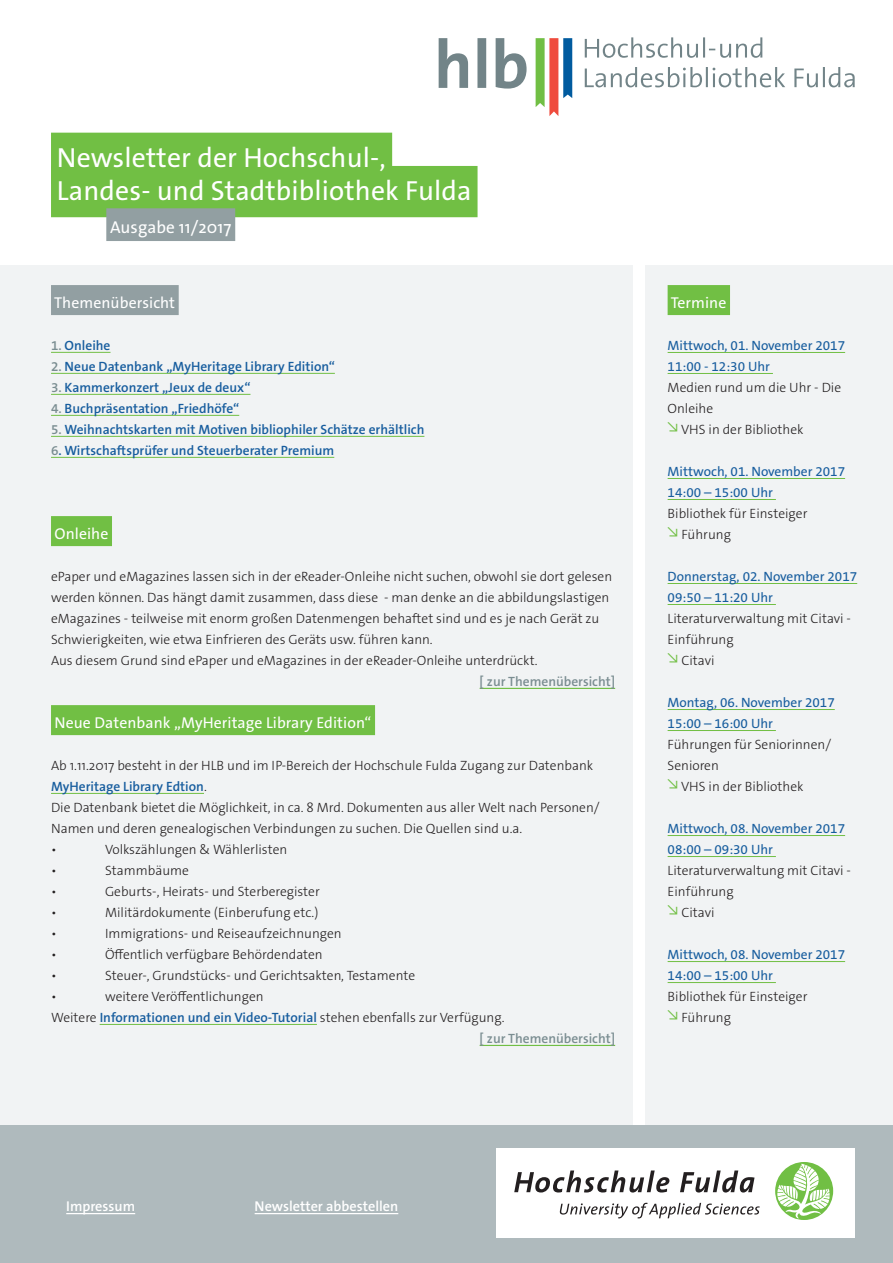
<style>
.page{position:relative;width:893px;height:1263px;background:#fff}
.page>*{position:absolute;margin:0;border:0;box-sizing:border-box;transform-origin:0 0}
.Titel-Headline{font:27.75px/33.3px "The Sans Os F";letter-spacing:.005em;color:#fff}
.Titel-Subheadline{font:17.25px "The Sans Os F";letter-spacing:.005em;color:#fff}
.Copy_Headline_HFD-Gr{font:15.75px "The Sans Os F";letter-spacing:.005em;color:#fff}
.Copy_Link{font:600 14.25px "The Sans Os F";color:#fff}
.Copy{font:300 13.5px/21px "The Sans Os F";color:#231f20}
.Copy_Auszeichnung_02{font:300 13.5px/21px "The Sans Os F";color:#231f20}
.Copy_Auszeichnung_01{font:13.5px "The Sans Os F";color:#175d9e}
.Copy_Auszeichnung_03{font:600 13.5px "The Sans Os F";color:#175d9e}
.Copy_Link-2{font:600 13.5px "The Sans Os F";color:#7a8d91}
.s1{color:#7a8d91}
.s2{font-weight:600;color:#175d9e}
</style>
<div class="page">
<div style="left:0;top:266px;width:632px;height:859px;background:#f1f3f4"></div>
<div style="left:645px;top:266px;width:248px;height:859px;background:#f1f3f4"></div>
<div style="left:0;top:1125px;width:893px;height:138px;background:#afbabd"></div>
<hr style="left:66px;top:1213px;width:69px;height:1px;background:#fff">
<hr style="left:255px;top:1213px;width:143px;height:1px;background:#fff">
<div style="left:496px;top:1148px;width:359px;height:90px;background:#fff"></div>
<div style="left:775px;top:1162px;width:58px;height:58px;background:#71bf44;border-radius:50%"></div>
<svg style="left:777px;top:1163px;width:53px;height:55px"></svg>
<svg style="left:514px;top:1170px;width:155px;height:22px"></svg>
<svg style="left:680px;top:1170px;width:74px;height:22px"></svg>
<svg style="left:559px;top:1203px;width:201px;height:15px"></svg>
<div style="left:51px;top:133px;width:341px;height:51px;background:#71bf44"></div>
<div style="left:51px;top:166px;width:427px;height:51px;background:#71bf44"></div>
<div style="left:106px;top:208px;width:129px;height:33px;background:#929fa2"></div>
<div style="left:51px;top:516px;width:61px;height:30px;background:#71bf44"></div>
<hr style="left:480px;top:688px;width:135px;height:1px;background:#71bf44">
<div style="left:51px;top:705px;width:324px;height:30px;background:#71bf44"></div>
<hr style="left:51px;top:793px;width:153px;height:1px;background:#71bf44">
<hr style="left:100px;top:1024px;width:217px;height:1px;background:#71bf44">
<hr style="left:480px;top:1045px;width:135px;height:1px;background:#71bf44">
<div style="left:668px;top:285px;width:62px;height:30px;background:#71bf44"></div>
<hr style="left:668px;top:352px;width:177px;height:1px;background:#71bf44">
<hr style="left:668px;top:373px;width:105px;height:1px;background:#71bf44">
<hr style="left:668px;top:478px;width:177px;height:1px;background:#71bf44">
<hr style="left:668px;top:499px;width:108px;height:1px;background:#71bf44">
<hr style="left:668px;top:583px;width:189px;height:1px;background:#71bf44">
<hr style="left:668px;top:604px;width:108px;height:1px;background:#71bf44">
<hr style="left:668px;top:709px;width:167px;height:1px;background:#71bf44">
<hr style="left:668px;top:730px;width:108px;height:1px;background:#71bf44">
<hr style="left:668px;top:835px;width:177px;height:1px;background:#71bf44">
<hr style="left:668px;top:856px;width:108px;height:1px;background:#71bf44">
<hr style="left:668px;top:961px;width:177px;height:1px;background:#71bf44">
<hr style="left:668px;top:982px;width:108px;height:1px;background:#71bf44">
<div style="left:51px;top:285px;width:128px;height:30px;background:#929fa2"></div>
<hr style="left:51px;top:352px;width:60px;height:1px;background:#71bf44">
<hr style="left:51px;top:373px;width:284px;height:1px;background:#71bf44">
<hr style="left:51px;top:394px;width:199px;height:1px;background:#71bf44">
<hr style="left:51px;top:415px;width:188px;height:1px;background:#71bf44">
<hr style="left:51px;top:436px;width:373px;height:1px;background:#71bf44">
<hr style="left:51px;top:457px;width:283px;height:1px;background:#71bf44">
<svg style="left:585px;top:67px;width:270px;height:20px"></svg>
<svg style="left:585px;top:37px;width:177px;height:21px"></svg>
<svg style="left:439px;top:38px;width:88px;height:51px"></svg>
<svg style="left:536px;top:38px;width:36px;height:78px"></svg>
<p class="Titel-Headline" style="left:57px;top:141px;width:416px">Newsletter der Hochschul-,<br>Landes- und Stadtbibliothek Fulda</p>
<p class="Titel-Subheadline" style="left:110px;top:216px;width:123px">Ausgabe 11/2017</p>
<p class="Copy_Headline_HFD-Gr" style="left:54px;top:292px;width:123px">Themenübersicht</p>
<p class="Copy_Auszeichnung_03" style="left:51px;top:336px;width:61px"><span class="s1">1.</span> Onleihe</p>
<p class="Copy_Auszeichnung_03" style="left:51px;top:357px;width:285px"><span class="s1">2.</span> Neue Datenbank „MyHeritage Library Edition“</p>
<p class="Copy_Auszeichnung_03" style="left:51px;top:378px;width:201px"><span class="s1">3.</span> Kammerkonzert „Jeux de deux“</p>
<p class="Copy_Auszeichnung_03" style="left:51px;top:399px;width:190px"><span class="s1">4.</span> Buchpräsentation „Friedhöfe“</p>
<p class="Copy_Auszeichnung_03" style="left:51px;top:420px;width:375px"><span class="s1">5.</span> Weihnachtskarten mit Motiven bibliophiler Schätze erhältlich</p>
<p class="Copy_Auszeichnung_03" style="left:51px;top:441px;width:285px"><span class="s1">6</span>. Wirtschaftsprüfer und Steuerberater Premium</p>
<p class="Copy_Headline_HFD-Gr" style="left:55px;top:523px;width:55px">Onleihe</p>
<p class="Copy" style="left:51px;top:566px;width:563px">ePaper und eMagazines lassen sich in der eReader-Onleihe nicht suchen, obwohl sie dort gelesen werden können. Das hängt damit zusammen, dass diese - man denke an die abbildungslastigen eMagazines - teilweise mit enorm großen Datenmengen behaftet sind und es je nach Gerät zu Schwierigkeiten, wie etwa Einfrieren des Geräts usw. führen kann.</p>
<p class="Copy" style="left:51px;top:650px;width:488px">Aus diesem Grund sind ePaper und eMagazines in der eReader-Onleihe unterdrückt.</p>
<p class="Copy_Link-2" style="left:480px;top:672px;width:137px">[ zur Themenübersicht]</p>
<p class="Copy_Headline_HFD-Gr" style="left:55px;top:712px;width:318px">Neue Datenbank „MyHeritage Library Edition“</p>
<p class="Copy_Auszeichnung_02" style="left:51px;top:755px;width:544px">Ab 1.11.2017 besteht in der HLB und im IP-Bereich der Hochschule Fulda Zugang zur Datenbank<br><span class="s2">MyHeritage Library Edtion</span>.</p>
<p class="Copy_Auszeichnung_02" style="left:51px;top:797px;width:550px">Die Datenbank bietet die Möglichkeit, in ca. 8 Mrd. Dokumenten aus aller Welt nach Personen/<br>Namen und deren genealogischen Verbindungen zu suchen. Die Quellen sind u.a.</p>
<p class="Copy_Auszeichnung_02" style="left:51px;top:839px;width:7px">•</p>
<p class="Copy_Auszeichnung_02" style="left:105px;top:839px;width:184px">Volkszählungen &amp; Wählerlisten</p>
<p class="Copy_Auszeichnung_02" style="left:51px;top:860px;width:7px">•</p>
<p class="Copy_Auszeichnung_02" style="left:105px;top:860px;width:85px">Stammbäume</p>
<p class="Copy_Auszeichnung_02" style="left:51px;top:881px;width:7px">•</p>
<p class="Copy_Auszeichnung_02" style="left:105px;top:881px;width:216px">Geburts-, Heirats- und Sterberegister</p>
<p class="Copy_Auszeichnung_02" style="left:51px;top:902px;width:7px">•</p>
<p class="Copy_Auszeichnung_02" style="left:105px;top:902px;width:215px">Militärdokumente (Einberufung etc.)</p>
<p class="Copy_Auszeichnung_02" style="left:51px;top:923px;width:7px">•</p>
<p class="Copy_Auszeichnung_02" style="left:105px;top:923px;width:238px">Immigrations- und Reiseaufzeichnungen</p>
<p class="Copy_Auszeichnung_02" style="left:51px;top:944px;width:7px">•</p>
<p class="Copy_Auszeichnung_02" style="left:105px;top:944px;width:219px">Öffentlich verfügbare Behördendaten</p>
<p class="Copy_Auszeichnung_02" style="left:51px;top:965px;width:7px">•</p>
<p class="Copy_Auszeichnung_02" style="left:105px;top:965px;width:312px">Steuer-, Grundstücks- und Gerichtsakten, Testamente</p>
<p class="Copy_Auszeichnung_02" style="left:51px;top:986px;width:7px">•</p>
<p class="Copy_Auszeichnung_02" style="left:105px;top:986px;width:160px">weitere Veröffentlichungen</p>
<p class="Copy_Auszeichnung_02" style="left:51px;top:1007px;width:455px">Weitere <span class="s2">Informationen und ein Video-Tutorial</span> stehen ebenfalls zur Verfügung.</p>
<p class="Copy_Link-2" style="left:480px;top:1029px;width:137px">[ zur Themenübersicht]</p>
<p class="Copy_Headline_HFD-Gr" style="left:671px;top:292px;width:57px">Termine</p>
<p class="Copy_Auszeichnung_01" style="left:668px;top:336px;width:179px">Mittwoch, 01. November 2017</p>
<p class="Copy_Auszeichnung_01" style="left:668px;top:357px;width:104px">11:00 - 12:30 Uhr</p>
<p class="Copy" style="left:668px;top:377px;width:175px">Medien rund um die Uhr - Die<br>Onleihe</p>
<p class="Copy" style="left:668px;top:419px;width:137px"><sup>↘</sup> VHS in der Bibliothek</p>
<p class="Copy_Auszeichnung_01" style="left:668px;top:462px;width:179px">Mittwoch, 01. November 2017</p>
<p class="Copy_Auszeichnung_01" style="left:668px;top:483px;width:107px">14:00 – 15:00 Uhr</p>
<p class="Copy" style="left:668px;top:503px;width:141px">Bibliothek für Einsteiger</p>
<p class="Copy" style="left:668px;top:524px;width:65px"><sup>↘</sup> Führung</p>
<p class="Copy_Auszeichnung_01" style="left:668px;top:567px;width:191px">Donnerstag, 02. November 2017</p>
<p class="Copy_Auszeichnung_01" style="left:668px;top:588px;width:107px">09:50 – 11:20 Uhr</p>
<p class="Copy" style="left:668px;top:608px;width:185px">Literaturverwaltung mit Citavi -<br>Einführung</p>
<p class="Copy" style="left:668px;top:650px;width:48px"><sup>↘</sup> Citavi</p>
<p class="Copy_Auszeichnung_01" style="left:668px;top:693px;width:169px">Montag, 06. November 2017</p>
<p class="Copy_Auszeichnung_01" style="left:668px;top:714px;width:107px">15:00 – 16:00 Uhr</p>
<p class="Copy" style="left:668px;top:734px;width:165px">Führungen für Seniorinnen/<br>Senioren</p>
<p class="Copy" style="left:668px;top:776px;width:137px"><sup>↘</sup> VHS in der Bibliothek</p>
<p class="Copy_Auszeichnung_01" style="left:668px;top:819px;width:179px">Mittwoch, 08. November 2017</p>
<p class="Copy_Auszeichnung_01" style="left:668px;top:840px;width:107px">08:00 – 09:30 Uhr</p>
<p class="Copy" style="left:668px;top:860px;width:185px">Literaturverwaltung mit Citavi -<br>Einführung</p>
<p class="Copy" style="left:668px;top:902px;width:48px"><sup>↘</sup> Citavi</p>
<p class="Copy_Auszeichnung_01" style="left:668px;top:945px;width:179px">Mittwoch, 08. November 2017</p>
<p class="Copy_Auszeichnung_01" style="left:668px;top:966px;width:107px">14:00 – 15:00 Uhr</p>
<p class="Copy" style="left:668px;top:986px;width:141px">Bibliothek für Einsteiger</p>
<p class="Copy" style="left:668px;top:1007px;width:65px"><sup>↘</sup> Führung</p>
<p class="Copy_Link" style="left:66px;top:1197px;width:70px">Impressum</p>
<p class="Copy_Link" style="left:255px;top:1197px;width:145px">Newsletter abbestellen</p>
</div>
